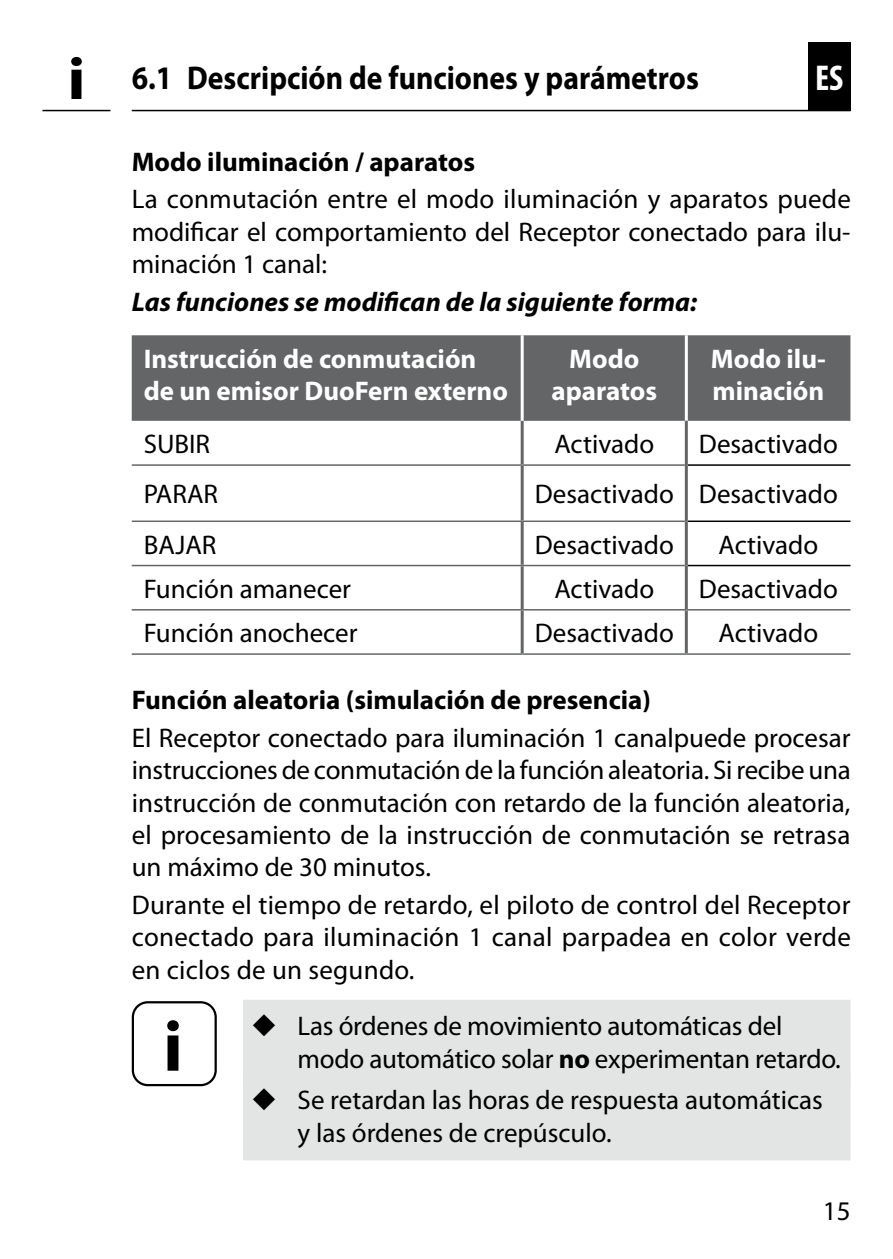
<style>
.page{position:relative;width:893px;height:1259px;background:#fff}
.page>*{position:absolute;margin:0;border:0;box-sizing:border-box;transform-origin:0 0}
.INFO-Icon{font:700 72px "Myriad Pro";color:#000}
.INFO-Icon-2{font:700 60px "Myriad Pro";color:#000;scale:1.1 1}
.t1{font:700 condensed 36px "Myriad Pro";color:#fff}
.t2{font:700 33px "Myriad Pro";color:#000;scale:.9 1}
.Fließtext_-_DE{font:27px/32.4px "Myriad Pro";color:#000;text-align:justify}
.Nützliche_Infos_-_DE{font:27px/32.4px "Myriad Pro";letter-spacing:-.01em;color:#000}
.Untertitel_-_DE{font:700 27px/32.4px "Myriad Pro";color:#fff}
.Untertitel_-_DE-2{font:700 27px "Myriad Pro";color:#000}
.Untertitel_-_DE-3{font:italic 700 27px "Myriad Pro";color:#000}
.s1{font-weight:700}
</style>
<div class="page">
<div style="left:808px;top:42px;width:42px;height:69px;background:#000"></div>
<div style="left:243px;top:999px;width:607px;height:87px;background:#e3e4e4"></div>
<div style="left:243px;top:1074px;width:607px;height:86px;background:#e3e4e4"></div>
<div style="left:132px;top:335px;width:718px;height:86px;background:#646567"></div>
<hr style="left:688px;top:464px;width:162px;height:2px;background:#000">
<hr style="left:688px;top:520px;width:162px;height:2px;background:#000">
<hr style="left:688px;top:565px;width:162px;height:1px;background:#000">
<hr style="left:685px;top:335px;width:3px;height:86px;background:#fff">
<hr style="left:521px;top:421px;width:3px;height:43px;background:#646567">
<hr style="left:685px;top:421px;width:3px;height:44px;background:#646567">
<hr style="left:521px;top:466px;width:3px;height:54px;background:#646567">
<hr style="left:685px;top:465px;width:3px;height:56px;background:#646567">
<hr style="left:521px;top:522px;width:3px;height:43px;background:#646567">
<hr style="left:685px;top:521px;width:3px;height:44px;background:#646567">
<hr style="left:521px;top:566px;width:3px;height:43px;background:#646567">
<hr style="left:685px;top:565px;width:3px;height:44px;background:#646567">
<hr style="left:132px;top:464px;width:390px;height:2px;background:#646567">
<hr style="left:522px;top:464px;width:163px;height:2px;background:#646567">
<hr style="left:132px;top:520px;width:390px;height:2px;background:#646567">
<hr style="left:522px;top:520px;width:163px;height:2px;background:#646567">
<hr style="left:132px;top:565px;width:390px;height:1px;background:#646567">
<hr style="left:522px;top:565px;width:163px;height:1px;background:#646567">
<hr style="left:132px;top:609px;width:390px;height:1px;background:#646567">
<hr style="left:522px;top:609px;width:164px;height:1px;background:#646567">
<hr style="left:686px;top:609px;width:164px;height:1px;background:#646567">
<hr style="left:132px;top:653px;width:390px;height:2px;background:#646567">
<hr style="left:522px;top:653px;width:164px;height:2px;background:#646567">
<hr style="left:686px;top:653px;width:164px;height:2px;background:#646567">
<hr style="left:521px;top:610px;width:3px;height:43px;background:#646567">
<hr style="left:685px;top:610px;width:3px;height:43px;background:#646567">
<hr style="left:521px;top:335px;width:3px;height:86px;background:#fff">
<div style="left:132px;top:1001px;width:85px;height:85px;border:2px solid #000;border-radius:15px"></div>
<hr style="left:132px;top:110px;width:719px;height:1px;background:#000">
<hr style="left:42px;top:110px;width:68px;height:1px;background:#000">
<p class="INFO-Icon-2" style="left:67px;top:45px;width:18px">i</p>
<p class="t2" style="left:132px;top:59px;width:632px">6.1 Descripción de funciones y parámetros</p>
<h3 class="t1" style="left:815px;top:58px;width:30px">ES</h3>
<p class="Untertitel_-_DE-2" style="left:132px;top:146px;width:345px">Modo iluminación / aparatos</p>
<p class="Fließtext_-_DE" style="left:132px;top:183px;width:721px">La conmutación entre el modo iluminación y aparatos puede modificar el comportamiento del Receptor conectado para ilu&shy;minación 1 canal:</p>
<p class="Untertitel_-_DE-3" style="left:132px;top:284px;width:567px">Las funciones se modifican de la siguiente forma:</p>
<p class="Untertitel_-_DE" style="left:144px;top:343px;width:366px">Instrucción de conmutación de un emisor DuoFern externo</p>
<p class="Untertitel_-_DE" style="left:551px;top:343px;width:107px;text-align:center">Modo aparatos</p>
<p class="Untertitel_-_DE" style="left:711px;top:343px;width:116px">Modo ilu&shy;minación</p>
<p class="Fließtext_-_DE" style="left:144px;top:428px;width:68px">SUBIR</p>
<p class="Fließtext_-_DE" style="left:554px;top:428px;width:101px">Activado</p>
<p class="Fließtext_-_DE" style="left:699px;top:428px;width:140px">Desactivado</p>
<p class="Fließtext_-_DE" style="left:144px;top:478px;width:76px">PARAR</p>
<p class="Fließtext_-_DE" style="left:535px;top:478px;width:140px">Desactivado</p>
<p class="Fließtext_-_DE" style="left:699px;top:478px;width:140px">Desactivado</p>
<p class="Fließtext_-_DE" style="left:144px;top:529px;width:74px">BAJAR</p>
<p class="Fließtext_-_DE" style="left:535px;top:529px;width:140px">Desactivado</p>
<p class="Fließtext_-_DE" style="left:718px;top:529px;width:101px">Activado</p>
<p class="Fließtext_-_DE" style="left:144px;top:573px;width:209px">Función amanecer</p>
<p class="Fließtext_-_DE" style="left:554px;top:573px;width:101px">Activado</p>
<p class="Fließtext_-_DE" style="left:699px;top:573px;width:140px">Desactivado</p>
<p class="Fließtext_-_DE" style="left:144px;top:617px;width:215px">Función anochecer</p>
<p class="Fließtext_-_DE" style="left:535px;top:617px;width:140px">Desactivado</p>
<p class="Fließtext_-_DE" style="left:718px;top:617px;width:101px">Activado</p>
<p class="Untertitel_-_DE-2" style="left:132px;top:685px;width:521px">Función aleatoria (simulación de presencia)</p>
<p class="Fließtext_-_DE" style="left:132px;top:722px;width:720px">El Receptor conectado para iluminación 1 canalpuede procesar instrucciones de conmutación de la función aleatoria. Si recibe una instrucción de conmutación con retardo de la función aleatoria, el procesamiento de la instrucción de conmutación se retrasa un máximo de 30 minutos.</p>
<p class="Fließtext_-_DE" style="left:132px;top:889px;width:721px">Durante el tiempo de retardo, el piloto de control del Receptor conectado para iluminación 1 canal parpadea en color verde en ciclos de un segundo.</p>
<p class="INFO-Icon" style="left:163px;top:1006px;width:21px">i</p>
<p class="Nützliche_Infos_-_DE" style="left:298px;top:1010px;width:545px;text-indent:-47px">◆ Las órdenes de movimiento automáticas del modo automático solar <span class="s1">no</span> experimentan retardo.</p>
<p class="Nützliche_Infos_-_DE" style="left:298px;top:1084px;width:527px;text-indent:-47px">◆ Se retardan las horas de respuesta automáticas y las órdenes de crepúsculo.</p>
<p class="Fließtext_-_DE" style="left:823px;top:1195px;width:29px">15</p>
</div>
